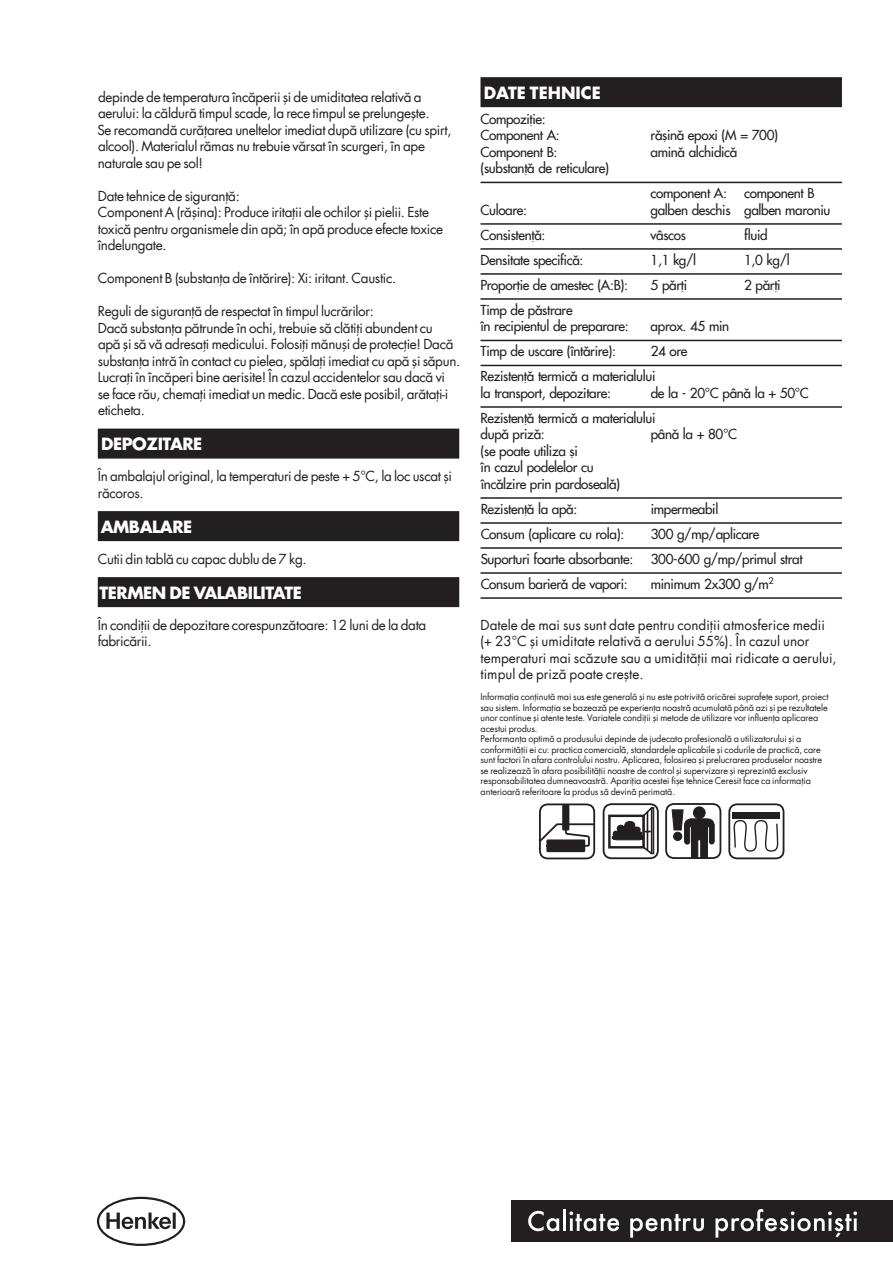
<style>
.page{position:relative;width:893px;height:1263px;background:#fff}
.page>*{position:absolute;margin:0;border:0;box-sizing:border-box;transform-origin:0 0}
.t1{font:700 16.5px "Futura Std";letter-spacing:-.025em;color:#fff}
.t2{font:700 16.5px "Futura Std";color:#fff}
.t3{font:13.5px/16.5px "Futura Std";letter-spacing:-.025em;color:#231f20}
.t4{font:13.5px/16.5px "Futura Portos";letter-spacing:-.025em;color:#231f20}
.t5{font:13.5px/16.5px "Futura Std";color:#231f20}
.t6{font:9px/10.5px "Futura Std";letter-spacing:-.01em;color:#231f20}
</style>
<div class="page">
<div style="left:98px;top:429px;width:361px;height:30px;background:#231f20"></div>
<div style="left:98px;top:511px;width:361px;height:30px;background:#231f20"></div>
<div style="left:98px;top:577px;width:361px;height:30px;background:#231f20"></div>
<div style="left:480px;top:77px;width:362px;height:30px;background:#231f20"></div>
<hr style="left:480px;top:182px;width:362px;height:1px;background:#231f20">
<hr style="left:480px;top:223px;width:362px;height:2px;background:#231f20">
<hr style="left:480px;top:248px;width:362px;height:2px;background:#231f20">
<hr style="left:480px;top:273px;width:362px;height:2px;background:#231f20">
<hr style="left:480px;top:298px;width:362px;height:2px;background:#231f20">
<hr style="left:480px;top:340px;width:362px;height:1px;background:#231f20">
<hr style="left:480px;top:365px;width:362px;height:1px;background:#231f20">
<hr style="left:480px;top:406px;width:362px;height:2px;background:#231f20">
<hr style="left:480px;top:497px;width:362px;height:2px;background:#231f20">
<hr style="left:480px;top:522px;width:362px;height:2px;background:#231f20">
<hr style="left:480px;top:547px;width:362px;height:2px;background:#231f20">
<hr style="left:480px;top:572px;width:362px;height:2px;background:#231f20">
<hr style="left:480px;top:597px;width:362px;height:2px;background:#231f20">
<div style="left:539px;top:803px;width:56px;height:56px;border:2px solid #231f20;border-radius:8px"></div>
<div style="left:562px;top:805px;width:7px;height:25px;background:#231f20;border:2px solid #231f20"></div>
<svg style="left:539px;top:822px;width:57px;height:31px"></svg>
<div style="left:603px;top:803px;width:56px;height:56px;border:2px solid #231f20;border-radius:8px"></div>
<div style="left:608px;top:815px;width:37px;height:33px;border:2px solid #231f20"></div>
<div style="left:651px;top:807px;width:3px;height:47px;border:1px solid #231f20"></div>
<svg style="left:611px;top:804px;width:42px;height:53px"></svg>
<div style="left:665px;top:803px;width:56px;height:56px;border:2px solid #231f20;border-radius:8px"></div>
<svg style="left:671px;top:809px;width:44px;height:50px"></svg>
<div style="left:693px;top:807px;width:12px;height:12px;background:#231f20;border-radius:50%"></div>
<div style="left:693px;top:806px;width:12px;height:13px;border:1px solid #231f20;border-radius:50%"></div>
<div style="left:728px;top:803px;width:56px;height:56px;border:2px solid #231f20;border-radius:8px"></div>
<div style="left:733px;top:812px;width:47px;height:7px;background:#231f20"></div>
<svg style="left:733px;top:803px;width:46px;height:49px"></svg>
<div style="left:511px;top:1200px;width:382px;height:42px;background:#231f20"></div>
<svg style="left:528px;top:1211px;width:31px;height:20px"></svg>
<hr style="left:563px;top:1209px;width:3px;height:22px;background:#fff">
<svg style="left:569px;top:1211px;width:50px;height:20px"></svg>
<svg style="left:630px;top:1214px;width:74px;height:23px"></svg>
<svg style="left:715px;top:1209px;width:142px;height:28px"></svg>
<svg style="left:97px;top:1197px;width:88px;height:49px"></svg>
<p class="t3" style="left:97px;top:88px;width:356px">depinde de temperatura încăperii și de umiditatea relativă a aerului: la căldură timpul scade, la rece timpul se prelungește.<br>Se recomandă curățarea uneltelor imediat după utilizare (cu spirt, alcool). Materialul rămas nu trebuie vărsat în scurgeri, în ape naturale sau pe sol!</p>
<p class="t3" style="left:98px;top:187px;width:347px">Date tehnice de siguranță:<br>Component A (rășina): Produce iritații ale ochilor și pielii. Este toxică pentru organismele din apă; în apă produce efecte toxice îndelungate.</p>
<p class="t3" style="left:98px;top:270px;width:300px">Component B (substanța de întărire): Xi: iritant. Caustic.</p>
<p class="t3" style="left:98px;top:303px;width:364px">Reguli de siguranță de respectat în timpul lucrărilor:<br>Dacă substanța pătrunde în ochi, trebuie să clătiți abundent cu<br>apă și să vă adresați medicului. Folosiți mănuși de protecție! Dacă substanța intră în contact cu pielea, spălați imediat cu apă și săpun.<br>Lucrați în încăperi bine aerisite! În cazul accidentelor sau dacă vi se face rău, chemați imediat un medic. Dacă este posibil, arătați-i eticheta.</p>
<p class="t1" style="left:101px;top:433px;width:103px">DEPOZITARE</p>
<p class="t3" style="left:98px;top:468px;width:356px">În ambalajul original, la temperaturi de peste + 5°C, la loc uscat și răcoros.</p>
<p class="t1" style="left:101px;top:515px;width:93px">AMBALARE</p>
<p class="t3" style="left:98px;top:550px;width:210px">Cutii din tablă cu capac dublu de 7 kg.</p>
<p class="t1" style="left:100px;top:581px;width:204px">TERMEN DE VALABILITATE</p>
<p class="t3" style="left:98px;top:616px;width:330px">În condiții de depozitare corespunzătoare: 12 luni de la data fabricării.</p>
<p class="t2" style="left:484px;top:81px;width:119px">DATE TEHNICE</p>
<p class="t4" style="left:480px;top:110px;width:81px">Compoziție:<br>Component A:</p>
<p class="t4" style="left:651px;top:127px;width:129px">rășină epoxi (M = 700)</p>
<p class="t4" style="left:480px;top:143px;width:79px">Component B:</p>
<p class="t4" style="left:651px;top:143px;width:88px">amină alchidică</p>
<p class="t4" style="left:480px;top:160px;width:130px">(substanță de reticulare)</p>
<p class="t4" style="left:651px;top:185px;width:78px">component A:</p>
<p class="t4" style="left:744px;top:185px;width:72px">component B</p>
<p class="t4" style="left:480px;top:201px;width:48px">Culoare:</p>
<p class="t4" style="left:651px;top:201px;width:181px">galben deschis galben maroniu</p>
<p class="t4" style="left:480px;top:226px;width:66px">Consistență:</p>
<p class="t4" style="left:651px;top:226px;width:37px">vâscos</p>
<p class="t4" style="left:744px;top:226px;width:25px">fluid</p>
<p class="t4" style="left:480px;top:251px;width:104px">Densitate specifică:</p>
<p class="t4" style="left:651px;top:251px;width:47px">1,1 kg/l</p>
<p class="t4" style="left:744px;top:251px;width:47px">1,0 kg/l</p>
<p class="t4" style="left:480px;top:276px;width:149px">Proporție de amestec (A:B):</p>
<p class="t4" style="left:651px;top:276px;width:38px">5 părți</p>
<p class="t4" style="left:744px;top:276px;width:38px">2 părți</p>
<p class="t4" style="left:481px;top:301px;width:150px">Timp de păstrare<br>în recipientul de preparare:</p>
<p class="t4" style="left:651px;top:318px;width:80px">aprox. 45 min</p>
<p class="t4" style="left:481px;top:343px;width:137px">Timp de uscare (întărire):</p>
<p class="t4" style="left:481px;top:339px;width:208px;line-height:25px;text-indent:170px">24 ore<br>Rezistență termică a materialului</p>
<p class="t4" style="left:481px;top:384px;width:132px">la transport, depozitare:</p>
<p class="t4" style="left:481px;top:380px;width:330px;line-height:25px;text-indent:170px">de la - 20°C până la + 50°C<br>Rezistență termică a materialului</p>
<p class="t4" style="left:481px;top:426px;width:66px">după priză:</p>
<p class="t4" style="left:651px;top:426px;width:88px">până la + 80°C</p>
<p class="t4" style="left:481px;top:442px;width:141px">(se poate utiliza și<br>în cazul podelelor cu încălzire prin pardoseală)</p>
<p class="t4" style="left:481px;top:500px;width:98px">Rezistență la apă:</p>
<p class="t4" style="left:651px;top:500px;width:69px">impermeabil</p>
<p class="t4" style="left:481px;top:525px;width:145px">Consum (aplicare cu rola):</p>
<p class="t4" style="left:651px;top:525px;width:110px">300 g/mp/aplicare</p>
<p class="t4" style="left:481px;top:550px;width:154px">Suporturi foarte absorbante:</p>
<p class="t4" style="left:651px;top:550px;width:153px">300-600 g/mp/primul strat</p>
<p class="t4" style="left:481px;top:575px;width:148px">Consum barieră de vapori:</p>
<p class="t4" style="left:651px;top:575px;width:124px">minimum 2x300 g/m<sup>2</sup></p>
<p class="t5" style="left:480px;top:616px;width:358px">Datele de mai sus sunt date pentru condiții atmosferice medii (+ 23°C și umiditate relativă a aerului 55%). În cazul unor temperaturi mai scăzute sau a umidității mai ridicate a aerului, timpul de priză poate crește.</p>
<p class="t6" style="left:480px;top:692px;width:350px">Informația conținută mai sus este generală și nu este potrivită oricărei suprafețe suport, proiect sau sistem. Informația se bazează pe experiența noastră acumulată până azi și pe rezultatele unor continue și atente teste. Variatele condiții și metode de utilizare vor influența aplicarea acestui produs.<br>Performanța optimă a produsului depinde de judecata profesională a utilizatorului și a conformității ei cu: practica comercială, standardele aplicabile și codurile de practică, care sunt factori în afara controlului nostru. Aplicarea, folosirea și prelucrarea produselor noastre se realizează în afara posibilității noastre de control și supervizare și reprezintă exclusiv responsabilitatea dumneavoastră. Apariția acestei fișe tehnice Ceresit face ca informația anterioară referitoare la produs să devină perimată.</p>
</div>
